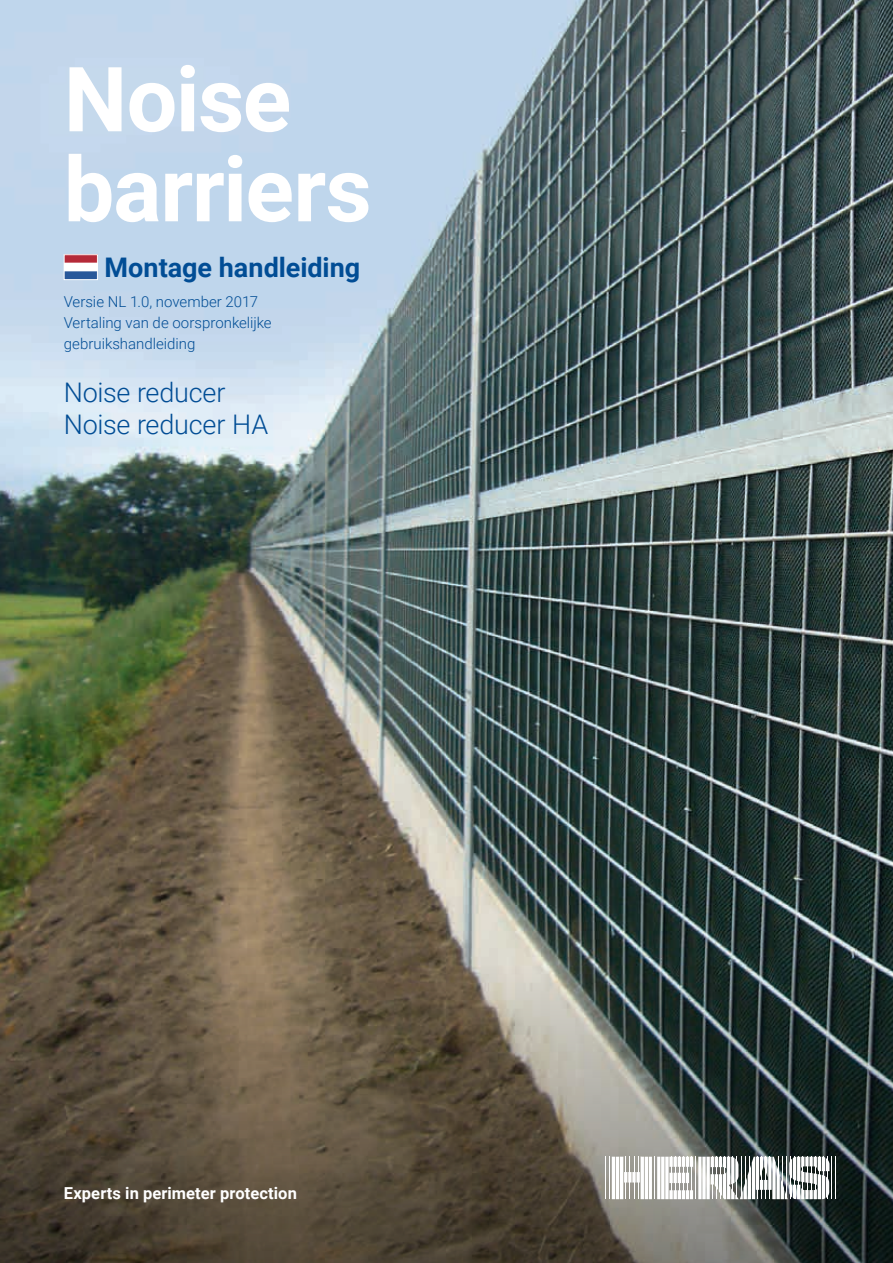
<style>
.page{position:relative;width:893px;height:1263px;background:#fff}
.page>*{position:absolute;margin:0;border:0;box-sizing:border-box;transform-origin:0 0}
.t1{font:700 90px/90px "Roboto";letter-spacing:-.015em;color:#fff}
.t2{font:300 27px/32.4px "Roboto";letter-spacing:-.005em;color:#014d95}
.t3{font:700 27px "Roboto";color:#014d95}
.t4{font:700 16.5px "Roboto";letter-spacing:.005em;color:#fff}
.t5{font:300 15px/21px "Roboto";color:#014d95}
</style>
<div class="page">
<img style="left:0;top:0;width:893px;height:967px">
<svg style="left:0;top:967px;width:893px;height:296px;background:#575246"></svg>
<hr style="left:605px;top:1157px;width:1px;height:42px;background:#fff">
<hr style="left:609px;top:1157px;width:1px;height:42px;background:#fff">
<hr style="left:625px;top:1157px;width:1px;height:42px;background:#fff">
<hr style="left:629px;top:1157px;width:1px;height:42px;background:#fff">
<hr style="left:634px;top:1157px;width:1px;height:42px;background:#fff">
<hr style="left:638px;top:1157px;width:1px;height:42px;background:#fff">
<hr style="left:654px;top:1157px;width:1px;height:42px;background:#fff">
<hr style="left:831px;top:1157px;width:1px;height:42px;background:#fff">
<hr style="left:835px;top:1157px;width:1px;height:42px;background:#fff">
<hr style="left:649px;top:1157px;width:3px;height:42px;background:#fff">
<hr style="left:645px;top:1157px;width:3px;height:42px;background:#fff">
<svg style="left:640px;top:1157px;width:4px;height:42px"></svg>
<hr style="left:620px;top:1157px;width:3px;height:42px;background:#fff">
<hr style="left:616px;top:1157px;width:3px;height:42px;background:#fff">
<hr style="left:612px;top:1157px;width:3px;height:42px;background:#fff">
<svg style="left:636px;top:1172px;width:4px;height:10px"></svg>
<svg style="left:632px;top:1172px;width:4px;height:10px"></svg>
<svg style="left:628px;top:1172px;width:4px;height:10px"></svg>
<svg style="left:624px;top:1172px;width:3px;height:10px"></svg>
<svg style="left:665px;top:1157px;width:4px;height:42px"></svg>
<hr style="left:661px;top:1157px;width:3px;height:42px;background:#fff">
<hr style="left:657px;top:1157px;width:3px;height:42px;background:#fff">
<svg style="left:669px;top:1157px;width:160px;height:42px"></svg>
<img style="left:66px;top:256px;width:30px;height:22px">
<div style="left:64px;top:254px;width:34px;height:26px;border:1px solid #fff"></div>
<h1 class="t1" style="left:64px;top:51px;width:309px">Noise barriers</h1>
<h2 class="t3" style="left:105px;top:248px;width:257px">Montage handleiding</h2>
<p class="t5" style="left:64px;top:290px;width:209px">Versie NL 1.0, november 2017<br>Vertaling van de oorspronkelijke gebruikshandleiding</p>
<h2 class="t2" style="left:64px;top:375px;width:206px">Noise reducer<br>Noise reducer HA</h2>
<p class="t4" style="left:64px;top:1181px;width:235px">Experts in perimeter protection</p>
</div>
